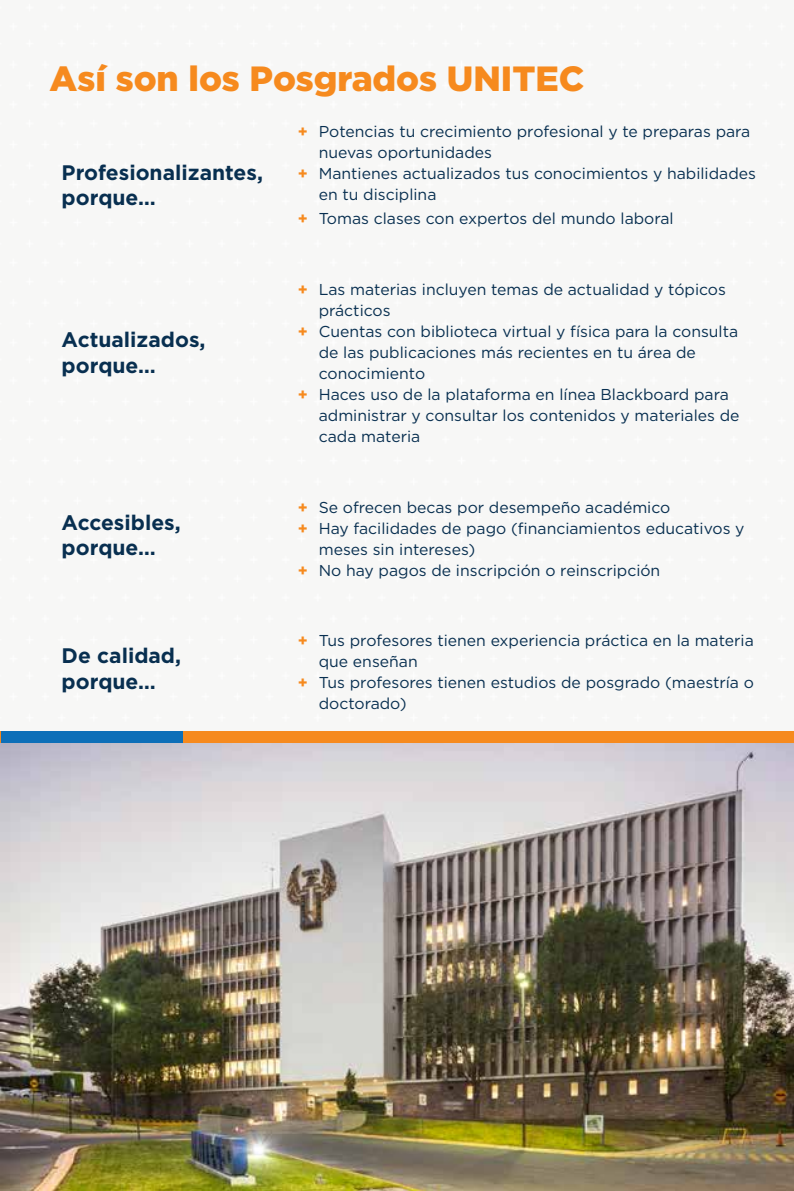
<style>
.page{position:relative;width:794px;height:1191px;background:#fff}
.page>*{position:absolute;margin:0;border:0;box-sizing:border-box;transform-origin:0 0}
.t1{font:900 35px "Gotham";color:#f68a1e}
.t2{font:700 21px/25.2px "Gotham";color:#082f50}
.t3{font:15.75px "Gotham";color:#082f50}
.s1{font-weight:700;color:#f68a1e}
</style>
<div class="page">
<div style="left:1px;top:731px;width:793px;height:12px;background:#f68a1e"></div>
<div style="left:1px;top:731px;width:182px;height:12px;background:#0d6fb8"></div>
<img style="left:0;top:743px;width:794px;height:448px">
<h1 class="t1" style="left:50px;top:54px;width:536px">Así son los Posgrados UNITEC</h1>
<p class="t3" style="left:298px;top:121px;width:454px"><span class="s1">+</span> Potencias tu crecimiento profesional y te preparas para</p>
<p class="t3" style="left:319px;top:142px;width:175px">nuevas oportunidades</p>
<p class="t3" style="left:298px;top:163px;width:460px"><span class="s1">+</span> Mantienes actualizados tus conocimientos y habilidades</p>
<p class="t3" style="left:319px;top:184px;width:119px">en tu disciplina</p>
<p class="t3" style="left:298px;top:209px;width:377px"><span class="s1">+</span> Tomas clases con expertos del mundo laboral</p>
<h2 class="t2" style="left:62px;top:160px;width:203px">Profesionalizantes, porque…</h2>
<h2 class="t2" style="left:62px;top:327px;width:145px">Actualizados, porque…</h2>
<h2 class="t2" style="left:62px;top:509px;width:121px">Accesibles, porque…</h2>
<h2 class="t2" style="left:62px;top:643px;width:121px">De calidad, porque…</h2>
<p class="t3" style="left:298px;top:279px;width:430px"><span class="s1">+</span> Las materias incluyen temas de actualidad y tópicos</p>
<p class="t3" style="left:319px;top:300px;width:73px">prácticos</p>
<p class="t3" style="left:298px;top:321px;width:442px"><span class="s1">+</span> Cuentas con biblioteca virtual y física para la consulta</p>
<p class="t3" style="left:319px;top:342px;width:379px">de las publicaciones más recientes en tu área de</p>
<p class="t3" style="left:319px;top:363px;width:108px">conocimiento</p>
<p class="t3" style="left:298px;top:384px;width:432px"><span class="s1">+</span> Haces uso de la plataforma en línea Blackboard para</p>
<p class="t3" style="left:319px;top:405px;width:422px">administrar y consultar los contenidos y materiales de</p>
<p class="t3" style="left:319px;top:426px;width:103px">cada materia</p>
<p class="t3" style="left:298px;top:497px;width:374px"><span class="s1">+</span> Se ofrecen becas por desempeño académico</p>
<p class="t3" style="left:298px;top:518px;width:448px"><span class="s1">+</span> Hay facilidades de pago (financiamientos educativos y</p>
<p class="t3" style="left:319px;top:539px;width:158px">meses sin intereses)</p>
<p class="t3" style="left:298px;top:560px;width:364px"><span class="s1">+</span> No hay pagos de inscripción o reinscripción</p>
<p class="t3" style="left:298px;top:630px;width:457px"><span class="s1">+</span> Tus profesores tienen experiencia práctica en la materia</p>
<p class="t3" style="left:319px;top:651px;width:100px">que enseñan</p>
<p class="t3" style="left:298px;top:672px;width:458px"><span class="s1">+</span> Tus profesores tienen estudios de posgrado (maestría o</p>
<p class="t3" style="left:319px;top:693px;width:90px">doctorado)</p>
</div>
